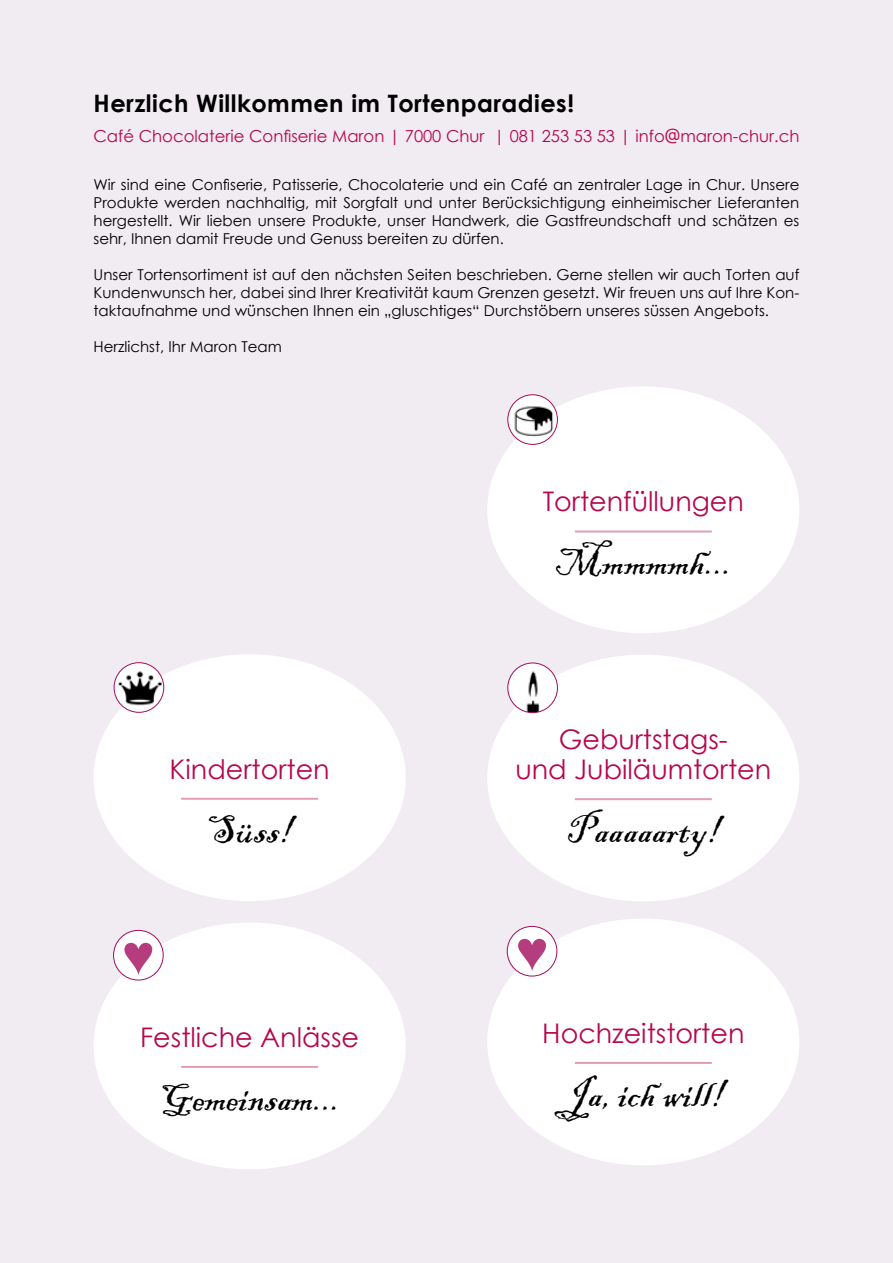
<style>
.page{position:relative;width:893px;height:1263px;background:#f1ebf2}
.page>*{position:absolute;margin:0;border:0;box-sizing:border-box;transform-origin:0 0}
.t1{font:700 52.35px "Arial";color:#a30d5d}
.t2{font:40.05px "Blackadder ITC";color:#000}
.t3{font:27px "Century Gothic";color:#b6064d}
.t4{font:700 24px "Century Gothic";letter-spacing:.02em;color:#000}
.t5{font:16.5px "Century Gothic";color:#b6064d}
.t6{font:15px/18px "Century Gothic";color:#000;text-align:justify}
.s1{font-family:"Inter"}
</style>
<div class="page">
<div style="left:487px;top:386px;width:312px;height:247px;background:#fff;border-radius:50%"></div>
<img style="left:510px;top:395px;width:47px;height:42px">
<div style="left:508px;top:395px;width:50px;height:49px;border:1px solid #a30d5d;border-radius:50%"></div>
<hr style="left:575px;top:530px;width:137px;height:2px;background:#b6064d">
<div style="left:94px;top:654px;width:312px;height:247px;background:#fff;border-radius:50%"></div>
<svg style="left:114px;top:663px;width:50px;height:49px"></svg>
<img style="left:118px;top:668px;width:43px;height:41px">
<div style="left:114px;top:662px;width:50px;height:50px;border:1px solid #a30d5d;border-radius:50%"></div>
<hr style="left:181px;top:798px;width:137px;height:2px;background:#b6064d">
<div style="left:487px;top:655px;width:312px;height:246px;background:#fff;border-radius:50%"></div>
<svg style="left:508px;top:663px;width:49px;height:50px"></svg>
<img style="left:508px;top:668px;width:49px;height:45px">
<div style="left:508px;top:663px;width:50px;height:50px;border:1px solid #a30d5d;border-radius:50%"></div>
<hr style="left:575px;top:798px;width:137px;height:2px;background:#b6064d">
<div style="left:94px;top:922px;width:312px;height:247px;background:#fff;border-radius:50%"></div>
<div style="left:114px;top:930px;width:49px;height:50px;background:#fff;border-radius:50%"></div>
<div style="left:113px;top:930px;width:50px;height:50px;border:1px solid #a30d5d;border-radius:50%"></div>
<hr style="left:181px;top:1066px;width:137px;height:2px;background:#b6064d">
<div style="left:487px;top:918px;width:312px;height:247px;background:#fff;border-radius:50%"></div>
<div style="left:507px;top:926px;width:50px;height:50px;background:#fff;border-radius:50%"></div>
<div style="left:507px;top:926px;width:50px;height:50px;border:1px solid #a30d5d;border-radius:50%"></div>
<hr style="left:575px;top:1062px;width:137px;height:2px;background:#b6064d">
<p class="t4" style="left:94px;top:85px;width:482px">Herzlich Willkommen im Tortenparadies!</p>
<p class="t5" style="left:94px;top:124px;width:707px">Café Chocolaterie Confiserie Maron | 7000 Chur | 081 253 53 53 | info<span class="s1">@</span>maron-chur.ch</p>
<p class="t6" style="left:94px;top:175px;width:707px">Wir sind eine Confiserie, Patisserie, Chocolaterie und ein Café an zentraler Lage in Chur. Unsere Produkte werden nachhaltig, mit Sorgfalt und unter Berücksichtigung einheimischer Lieferanten hergestellt. Wir lieben unsere Produkte, unser Handwerk, die Gastfreundschaft und schätzen es sehr, Ihnen damit Freude und Genuss bereiten zu dürfen.</p>
<p class="t6" style="left:94px;top:265px;width:707px">Unser Tortensortiment ist auf den nächsten Seiten beschrieben. Gerne stellen wir auch Torten auf Kundenwunsch her, dabei sind Ihrer Kreativität kaum Grenzen gesetzt. Wir freuen uns auf Ihre Kon&shy;taktaufnahme und wünschen Ihnen ein „gluschtiges“ Durchstöbern unseres süssen Angebots.</p>
<p class="t6" style="left:94px;top:337px;width:190px">Herzlichst, Ihr Maron Team</p>
<p class="t3" style="left:170px;top:750px;width:162px">Kindertorten</p>
<p class="t2" style="left:207px;top:806px;width:87px">Süss!</p>
<h1 class="t1" style="left:123px;top:919px;width:33px">♥</h1>
<p class="t3" style="left:140px;top:1019px;width:220px">Festliche Anlässe</p>
<p class="t2" style="left:159px;top:1074px;width:182px">Gemeinsam...</p>
<p class="t3" style="left:543px;top:483px;width:203px">Tortenfüllungen</p>
<p class="t2" style="left:555px;top:538px;width:178px">Mmmmmh...</p>
<p class="t3" style="left:559px;top:720px;width:170px">Geburtstags-</p>
<p class="t3" style="left:515px;top:750px;width:257px">und Jubiläumtorten</p>
<p class="t2" style="left:567px;top:806px;width:155px">Paaaaarty!</p>
<h1 class="t1" style="left:516px;top:915px;width:33px">♥</h1>
<p class="t3" style="left:542px;top:1015px;width:204px">Hochzeitstorten</p>
<p class="t2" style="left:563px;top:1070px;width:163px">Ja, ich will!</p>
</div>
